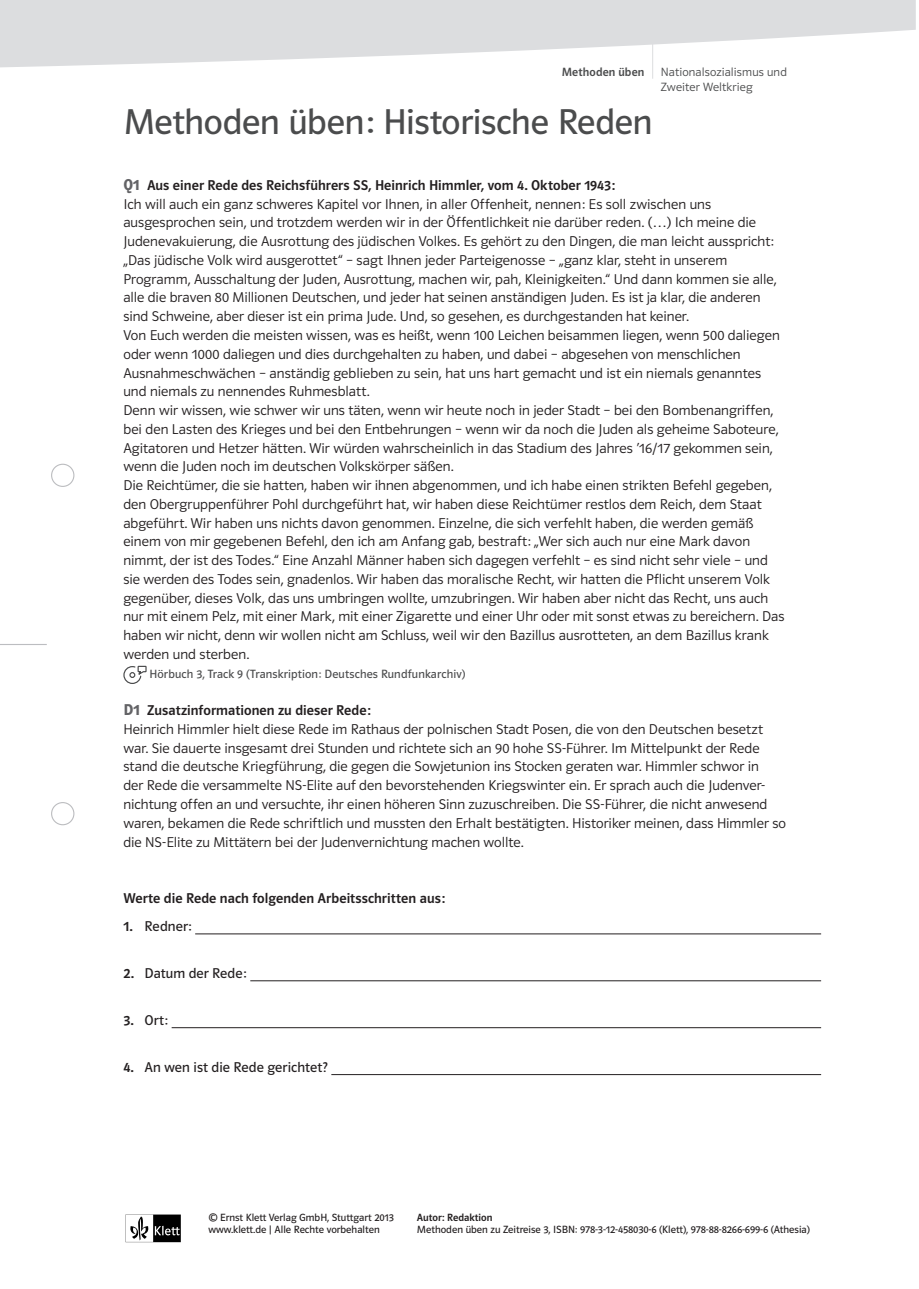
<style>
.page{position:relative;width:919px;height:1289px;background:#fff}
.page>*{position:absolute;margin:0;border:0;box-sizing:border-box;transform-origin:0 0}
.t1{font:36px "Polo ST11 K Buch";letter-spacing:-.01em;color:#4b4c4d}
.t2{font:14.25px/18.8px "Polo ST11 K Leicht";letter-spacing:.005em;color:#231f20}
.t3{font:14.25px "Polo ST11 K Krftg";letter-spacing:.005em;color:#231f20}
.t4{font:14.25px "Polo ST11 K Buch";letter-spacing:.005em;color:#231f20}
.t5{font:12px "Polo ST11 K Buch";letter-spacing:.015em;color:#4b4c4d}
.t6{font:12px/15px "Polo ST11 K Leicht";letter-spacing:.01em;color:#4b4c4d}
.t7{font:12px "Polo ST11 K Krftg";letter-spacing:.015em;color:#4b4c4d}
.t8{font:10.5px/12.8px "Polo ST11 K Buch";color:#231f20}
.t9{font:10.5px "Polo ST11 K Krftg";color:#231f20}
.s1{font-family:"Polo ST11 K Hfett";font-size:15.75px;color:#636366}
.s2{font-family:"Polo ST11 K Krftg"}
</style>
<div class="page">
<hr style="left:0;top:644px;width:47px;height:1px;background:#bcbdc0">
<div style="left:51px;top:463px;width:23px;height:24px;border:1px solid #bcbdc0;border-radius:50%"></div>
<div style="left:51px;top:802px;width:23px;height:23px;border:1px solid #bcbdc0;border-radius:50%"></div>
<hr style="left:195px;top:933px;width:626px;height:1px;background:#231f20">
<hr style="left:250px;top:980px;width:571px;height:1px;background:#231f20">
<hr style="left:172px;top:1027px;width:649px;height:1px;background:#231f20">
<hr style="left:331px;top:1074px;width:490px;height:1px;background:#231f20">
<svg style="left:123px;top:665px;width:24px;height:19px"></svg>
<svg style="left:125px;top:1214px;width:56px;height:28px"></svg>
<hr style="left:652px;top:0;width:1px;height:79px;background:#dcdddf">
<svg style="left:0;top:0;width:915px;height:67px;fill:#dcdddf"></svg>
<p class="t7" style="left:561px;top:65px;width:84px">Methoden üben</p>
<p class="t6" style="left:660px;top:65px;width:128px">Nationalsozialismus und<br>Zweiter Weltkrieg</p>
<h1 class="t1" style="left:123px;top:102px;width:530px">Methoden üben: Historische Reden</h1>
<p class="t3" style="left:123px;top:177px;width:493px"><span class="s1">Q1</span> Aus einer Rede des Reichsführers SS, Heinrich Himmler, vom 4. Oktober 1943:</p>
<p class="t2" style="left:123px;top:195px;width:662px">Ich will auch ein ganz schweres Kapitel vor Ihnen, in aller Offenheit, nennen: Es soll zwischen uns ausgesprochen sein, und trotzdem werden wir in der Öffentlichkeit nie darüber reden. (…) Ich meine die Judenevakuierung, die Ausrottung des jüdischen Volkes. Es gehört zu den Dingen, die man leicht ausspricht: „Das jüdische Volk wird ausgerottet“ – sagt Ihnen jeder Parteigenosse – „ganz klar, steht in unserem Programm, Ausschaltung der Juden, Ausrottung, machen wir, pah, Kleinigkeiten.“ Und dann kommen sie alle, alle die braven 80 Millionen Deutschen, und jeder hat seinen anständigen Juden. Es ist ja klar, die anderen sind Schweine, aber dieser ist ein prima Jude. Und, so gesehen, es durchgestanden hat keiner.<br>Von Euch werden die meisten wissen, was es heißt, wenn 100 Leichen beisammen liegen, wenn 500 daliegen oder wenn 1000 daliegen und dies durchgehalten zu haben, und dabei – abgesehen von menschlichen Ausnahmeschwächen – anständig geblieben zu sein, hat uns hart gemacht und ist ein niemals genanntes und niemals zu nennendes Ruhmesblatt.<br>Denn wir wissen, wie schwer wir uns täten, wenn wir heute noch in jeder Stadt – bei den Bombenangriffen, bei den Lasten des Krieges und bei den Entbehrungen – wenn wir da noch die Juden als geheime Saboteure, Agitatoren und Hetzer hätten. Wir würden wahrscheinlich in das Stadium des Jahres ’16/17 gekommen sein, wenn die Juden noch im deutschen Volkskörper säßen.<br>Die Reichtümer, die sie hatten, haben wir ihnen abgenommen, und ich habe einen strikten Befehl gegeben, den Obergruppenführer Pohl durchgeführt hat, wir haben diese Reichtümer restlos dem Reich, dem Staat abgeführt. Wir haben uns nichts davon genommen. Einzelne, die sich verfehlt haben, die werden gemäß einem von mir gegebenen Befehl, den ich am Anfang gab, bestraft: „Wer sich auch nur eine Mark davon nimmt, der ist des Todes.“ Eine Anzahl Männer haben sich dagegen verfehlt – es sind nicht sehr viele – und sie werden des Todes sein, gnadenlos. Wir haben das moralische Recht, wir hatten die Pflicht unserem Volk gegenüber, dieses Volk, das uns umbringen wollte, umzubringen. Wir haben aber nicht das Recht, uns auch nur mit einem Pelz, mit einer Mark, mit einer Zigarette und einer Uhr oder mit sonst etwas zu bereichern. Das haben wir nicht, denn wir wollen nicht am Schluss, weil wir den Bazillus ausrotteten, an dem Bazillus krank werden und sterben.</p>
<p class="t5" style="left:149px;top:667px;width:317px">Hörbuch 3, Track 9 (Transkription: Deutsches Rundfunkarchiv)</p>
<p class="t3" style="left:123px;top:702px;width:249px"><span class="s1">D1</span> Zusatzinformationen zu dieser Rede:</p>
<p class="t2" style="left:123px;top:720px;width:664px">Heinrich Himmler hielt diese Rede im Rathaus der polnischen Stadt Posen, die von den Deutschen besetzt war. Sie dauerte insgesamt drei Stunden und richtete sich an 90 hohe SS-Führer. Im Mittelpunkt der Rede stand die deutsche Kriegführung, die gegen die Sowjetunion ins Stocken geraten war. Himmler schwor in<br>der Rede die versammelte NS-Elite auf den bevorstehenden Kriegswinter ein. Er sprach auch die Judenver&shy;nichtung offen an und versuchte, ihr einen höheren Sinn zuzuschreiben. Die SS-Führer, die nicht anwesend waren, bekamen die Rede schriftlich und mussten den Erhalt bestätigten. Historiker meinen, dass Himmler so die NS-Elite zu Mittätern bei der Judenvernichtung machen wollte.</p>
<p class="t3" style="left:123px;top:890px;width:323px">Werte die Rede nach folgenden Arbeitsschritten aus:</p>
<p class="t4" style="left:123px;top:918px;width:70px"><span class="s2">1.</span> Redner:</p>
<p class="t4" style="left:123px;top:965px;width:125px"><span class="s2">2.</span> Datum der Rede:</p>
<p class="t4" style="left:123px;top:1012px;width:46px"><span class="s2">3.</span> Ort:</p>
<p class="t4" style="left:123px;top:1059px;width:206px"><span class="s2">4.</span> An wen ist die Rede gerichtet?</p>
<p class="t8" style="left:208px;top:1210px;width:187px">© Ernst Klett Verlag GmbH, Stuttgart 2013 www.klett.de | Alle Rechte vorbehalten</p>
<p class="t9" style="left:417px;top:1211px;width:77px">Autor: Redaktion</p>
<p class="t8" style="left:417px;top:1223px;width:394px">Methoden üben zu Zeitreise 3, ISBN: 978-3-12-458030-6 (Klett), 978-88-8266-699-6 (Athesia)</p>
</div>
